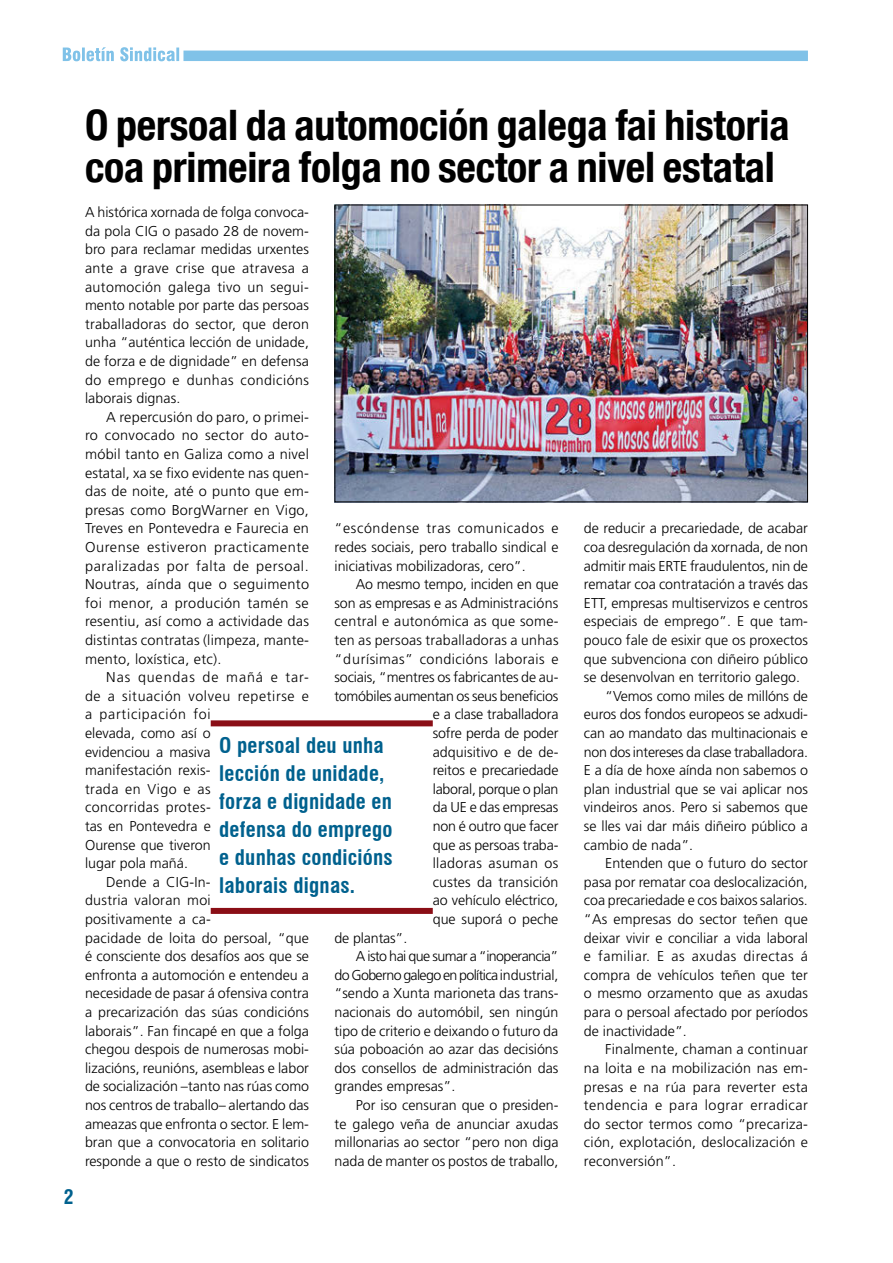
<style>
.page{position:relative;width:893px;height:1263px;background:#fff}
.page>*{position:absolute;margin:0;border:0;box-sizing:border-box;transform-origin:0 0}
.t1{font:700 condensed 42px/42px "Helvetica Neue LT Com";letter-spacing:-.005em;color:#000}
.t2{font:700 condensed 21px/27.9px "Swiss 721 BT";letter-spacing:.01em;color:#00618e}
.t3{font:700 condensed 19.5px "Swiss 721 BT";color:#00618e}
.t4{font:300 14.25px/18.6px "Frutiger LT Std";color:#000;text-align:justify}
.t5{font:300 14.25px "Frutiger LT Std";letter-spacing:.02em;color:#000}
.t6{font:300 14.25px "Frutiger LT Std";letter-spacing:-.02em;color:#000}
.t7{font:300 14.25px "Frutiger LT Std";letter-spacing:.03em;color:#000}
.t8{font:300 14.25px "Frutiger LT Std";letter-spacing:-.045em;color:#000}
.t9{font:300 14.25px "Frutiger LT Std";letter-spacing:-.04em;color:#000}
.t10{font:300 14.25px "Frutiger LT Std";letter-spacing:.035em;color:#000}
.t11{font:300 14.25px "Frutiger LT Std";letter-spacing:.045em;color:#000}
.t12{font:300 14.25px "Frutiger LT Std";letter-spacing:.04em;color:#000}
.t13{font:300 14.25px "Frutiger LT Std";letter-spacing:.065em;color:#000}
.t14{font:300 14.25px "Frutiger LT Std";letter-spacing:.05em;color:#000}
.t15{font:300 14.25px "Frutiger LT Std";letter-spacing:.025em;color:#000}
</style>
<div class="page">
<div style="left:183px;top:51px;width:625px;height:10px;background:#80c2e8"></div>
<svg style="left:63px;top:47px;width:116px;height:14px"></svg>
<img style="left:336px;top:207px;width:470px;height:293px">
<div style="left:334px;top:205px;width:474px;height:297px;border:1px solid #000"></div>
<div style="left:211px;top:720px;width:222px;height:6px;background:#8a0e16"></div>
<div style="left:211px;top:908px;width:222px;height:6px;background:#8a0e16"></div>
<h3 class="t3" style="left:64px;top:1186px;width:11px">2</h3>
<h1 class="t1" style="left:85px;top:104px;width:706px">O persoal da automoción galega fai historia coa primeira folga no sector a nivel estatal</h1>
<p class="t4" style="left:85px;top:203px;width:226px">A histórica xornada de folga convoca&shy;da pola CIG o pasado 28 de novem&shy;bro para reclamar medidas urxentes ante a grave crise que atravesa a automoción galega tivo un segui&shy;mento notable por parte das persoas traballadoras do sector, que deron unha “auténtica lección de unidade, de forza e de dignidade” en defensa do emprego e dunhas condicións laborais dignas.</p>
<p class="t4" style="left:85px;top:408px;width:226px;text-indent:21px">A repercusión do paro, o primei&shy;ro convocado no sector do auto&shy;móbil tanto en Galiza como a nivel estatal, xa se fixo evidente nas quen&shy;das de noite, até o punto que em&shy;presas como BorgWarner en Vigo, Treves en Pontevedra e Faurecia en Ourense estiveron practicamente paralizadas por falta de persoal.<br>Noutras, aínda que o seguimento foi menor, a produción tamén se resentiu, así como a actividade das distintas contratas (limpeza, mante&shy;mento, loxística, etc).</p>
<p class="t13" style="left:106px;top:669px;width:204px">Nas quendas de mañá e tar-</p>
<p class="t11" style="left:85px;top:688px;width:226px">de a situación volveu repetirse e</p>
<p class="t14" style="left:85px;top:706px;width:127px">a participación foi</p>
<p class="t4" style="left:85px;top:724px;width:127px">elevada, como así o</p>
<p class="t4" style="left:85px;top:743px;width:127px">evidenciou a masiva</p>
<p class="t4" style="left:85px;top:761px;width:127px">manifestación rexis-</p>
<p class="t7" style="left:85px;top:781px;width:127px">trada en Vigo e as</p>
<p class="t7" style="left:85px;top:799px;width:127px">concorridas protes-</p>
<p class="t4" style="left:85px;top:817px;width:127px">tas en Pontevedra e</p>
<p class="t4" style="left:85px;top:836px;width:127px">Ourense que tiveron</p>
<p class="t4" style="left:85px;top:854px;width:104px">lugar pola mañá.</p>
<p class="t4" style="left:106px;top:873px;width:106px">Dende a CIG-In-</p>
<p class="t5" style="left:85px;top:892px;width:127px">dustria valoran moi</p>
<p class="t4" style="left:85px;top:910px;width:127px">positivamente a ca-</p>
<p class="t4" style="left:85px;top:929px;width:225px">pacidade de loita do persoal, “que</p>
<p class="t4" style="left:85px;top:947px;width:225px">é consciente dos desafíos aos que se</p>
<p class="t4" style="left:85px;top:966px;width:225px">enfronta a automoción e entendeu a</p>
<p class="t4" style="left:85px;top:984px;width:225px">necesidade de pasar á ofensiva contra</p>
<p class="t4" style="left:85px;top:1003px;width:225px">a precarización das súas condicións</p>
<p class="t4" style="left:85px;top:1022px;width:225px">laborais”. Fan fincapé en que a folga</p>
<p class="t4" style="left:85px;top:1040px;width:225px">chegou despois de numerosas mobi-</p>
<p class="t4" style="left:85px;top:1059px;width:225px">lizacións, reunións, asembleas e labor</p>
<p class="t4" style="left:85px;top:1077px;width:226px">de socialización –tanto nas rúas como</p>
<p class="t4" style="left:85px;top:1096px;width:226px">nos centros de traballo– alertando das</p>
<p class="t4" style="left:85px;top:1115px;width:225px">ameazas que enfronta o sector. E lem-</p>
<p class="t4" style="left:85px;top:1133px;width:225px">bran que a convocatoria en solitario</p>
<p class="t4" style="left:85px;top:1152px;width:225px">responde a que o resto de sindicatos</p>
<p class="t4" style="left:584px;top:519px;width:225px">de reducir a precariedade, de acabar</p>
<p class="t4" style="left:584px;top:538px;width:226px">coa desregulación da xornada, de non</p>
<p class="t4" style="left:584px;top:556px;width:225px">admitir mais ERTE fraudulentos, nin de</p>
<p class="t4" style="left:584px;top:575px;width:225px">rematar coa contratación a través das</p>
<p class="t4" style="left:584px;top:594px;width:225px">ETT, empresas multiservizos e centros</p>
<p class="t4" style="left:584px;top:612px;width:226px">especiais de emprego”. E que tam-</p>
<p class="t4" style="left:584px;top:631px;width:225px">pouco fale de esixir que os proxectos</p>
<p class="t4" style="left:584px;top:649px;width:225px">que subvenciona con diñeiro público</p>
<p class="t4" style="left:584px;top:668px;width:218px">se desenvolvan en territorio galego.</p>
<p class="t4" style="left:605px;top:687px;width:204px">“Vemos como miles de millóns de</p>
<p class="t4" style="left:584px;top:705px;width:225px">euros dos fondos europeos se adxudi-</p>
<p class="t4" style="left:584px;top:724px;width:225px">can ao mandato das multinacionais e</p>
<p class="t6" style="left:584px;top:743px;width:225px">non dos intereses da clase traballadora.</p>
<p class="t4" style="left:584px;top:761px;width:225px">E a día de hoxe aínda non sabemos o</p>
<p class="t4" style="left:584px;top:780px;width:225px">plan industrial que se vai aplicar nos</p>
<p class="t4" style="left:584px;top:798px;width:225px">vindeiros anos. Pero si sabemos que</p>
<p class="t4" style="left:584px;top:817px;width:225px">se lles vai dar máis diñeiro público a</p>
<p class="t4" style="left:584px;top:835px;width:111px">cambio de nada”.</p>
<p class="t4" style="left:605px;top:854px;width:204px">Entenden que o futuro do sector</p>
<p class="t4" style="left:584px;top:873px;width:225px">pasa por rematar coa deslocalización,</p>
<p class="t4" style="left:584px;top:891px;width:225px">coa precariedade e cos baixos salarios.</p>
<p class="t4" style="left:584px;top:910px;width:225px">“As empresas do sector teñen que</p>
<p class="t4" style="left:584px;top:928px;width:225px">deixar vivir e conciliar a vida laboral</p>
<p class="t12" style="left:584px;top:948px;width:225px">e familiar. E as axudas directas á</p>
<p class="t4" style="left:584px;top:966px;width:225px">compra de vehículos teñen que ter</p>
<p class="t4" style="left:584px;top:984px;width:225px">o mesmo orzamento que as axudas</p>
<p class="t4" style="left:584px;top:1003px;width:225px">para o persoal afectado por períodos</p>
<p class="t4" style="left:584px;top:1021px;width:104px">de inactividade”.</p>
<p class="t4" style="left:605px;top:1040px;width:204px">Finalmente, chaman a continuar</p>
<p class="t4" style="left:584px;top:1059px;width:225px">na loita e na mobilización nas em-</p>
<p class="t5" style="left:584px;top:1078px;width:225px">presas e na rúa para reverter esta</p>
<p class="t10" style="left:584px;top:1097px;width:226px">tendencia e para lograr erradicar</p>
<p class="t4" style="left:584px;top:1115px;width:225px">do sector termos como “precariza-</p>
<p class="t4" style="left:584px;top:1133px;width:225px">ción, explotación, deslocalización e</p>
<p class="t4" style="left:584px;top:1152px;width:94px">reconversión”.</p>
<p class="t4" style="left:334px;top:519px;width:226px">“escóndense tras comunicados e redes sociais, pero traballo sindical e iniciativas mobilizadoras, cero”.</p>
<p class="t4" style="left:356px;top:575px;width:204px">Ao mesmo tempo, inciden en que</p>
<p class="t4" style="left:334px;top:594px;width:225px">son as empresas e as Administracións</p>
<p class="t5" style="left:334px;top:613px;width:225px">central e autonómica as que some-</p>
<p class="t5" style="left:334px;top:632px;width:226px">ten as persoas traballadoras a unhas</p>
<p class="t7" style="left:334px;top:651px;width:226px">“durísimas” condicións laborais e</p>
<p class="t4" style="left:334px;top:668px;width:225px">sociais, “mentres os fabricantes de au-</p>
<p class="t6" style="left:334px;top:688px;width:225px">tomóbiles aumentan os seus beneficios</p>
<p class="t4" style="left:433px;top:705px;width:127px">e a clase traballadora</p>
<p class="t4" style="left:433px;top:724px;width:127px">sofre perda de poder</p>
<p class="t4" style="left:433px;top:743px;width:127px">adquisitivo e de de-</p>
<p class="t4" style="left:433px;top:761px;width:127px">reitos e precariedade</p>
<p class="t6" style="left:433px;top:781px;width:127px">laboral, porque o plan</p>
<p class="t4" style="left:433px;top:798px;width:127px">da UE e das empresas</p>
<p class="t4" style="left:433px;top:817px;width:127px">non é outro que facer</p>
<p class="t4" style="left:433px;top:836px;width:127px">que as persoas traba-</p>
<p class="t15" style="left:433px;top:855px;width:127px">lladoras asuman os</p>
<p class="t4" style="left:433px;top:873px;width:127px">custes da transición</p>
<p class="t4" style="left:433px;top:891px;width:127px">ao vehículo eléctrico,</p>
<p class="t4" style="left:433px;top:910px;width:127px">que suporá o peche</p>
<p class="t4" style="left:334px;top:929px;width:74px">de plantas”.</p>
<p class="t9" style="left:356px;top:948px;width:204px">A isto hai que sumar a “inoperancia”</p>
<p class="t8" style="left:334px;top:967px;width:225px">do Goberno galego en política industrial,</p>
<p class="t4" style="left:334px;top:984px;width:225px">“sendo a Xunta marioneta das trans-</p>
<p class="t4" style="left:334px;top:1003px;width:225px">nacionais do automóbil, sen ningún</p>
<p class="t4" style="left:334px;top:1021px;width:225px">tipo de criterio e deixando o futuro da</p>
<p class="t4" style="left:334px;top:1040px;width:225px">súa poboación ao azar das decisións</p>
<p class="t4" style="left:334px;top:1059px;width:225px">dos consellos de administración das</p>
<p class="t4" style="left:334px;top:1077px;width:122px">grandes empresas”.</p>
<p class="t4" style="left:356px;top:1096px;width:204px">Por iso censuran que o presiden-</p>
<p class="t4" style="left:334px;top:1114px;width:225px">te galego veña de anunciar axudas</p>
<p class="t4" style="left:334px;top:1133px;width:225px">millonarias ao sector “pero non diga</p>
<p class="t4" style="left:334px;top:1152px;width:225px">nada de manter os postos de traballo,</p>
<h2 class="t2" style="left:219px;top:732px;width:175px">O persoal deu unha lección de unidade, forza e dignidade en defensa do emprego e dunhas condicións laborais dignas.</h2>
</div>
